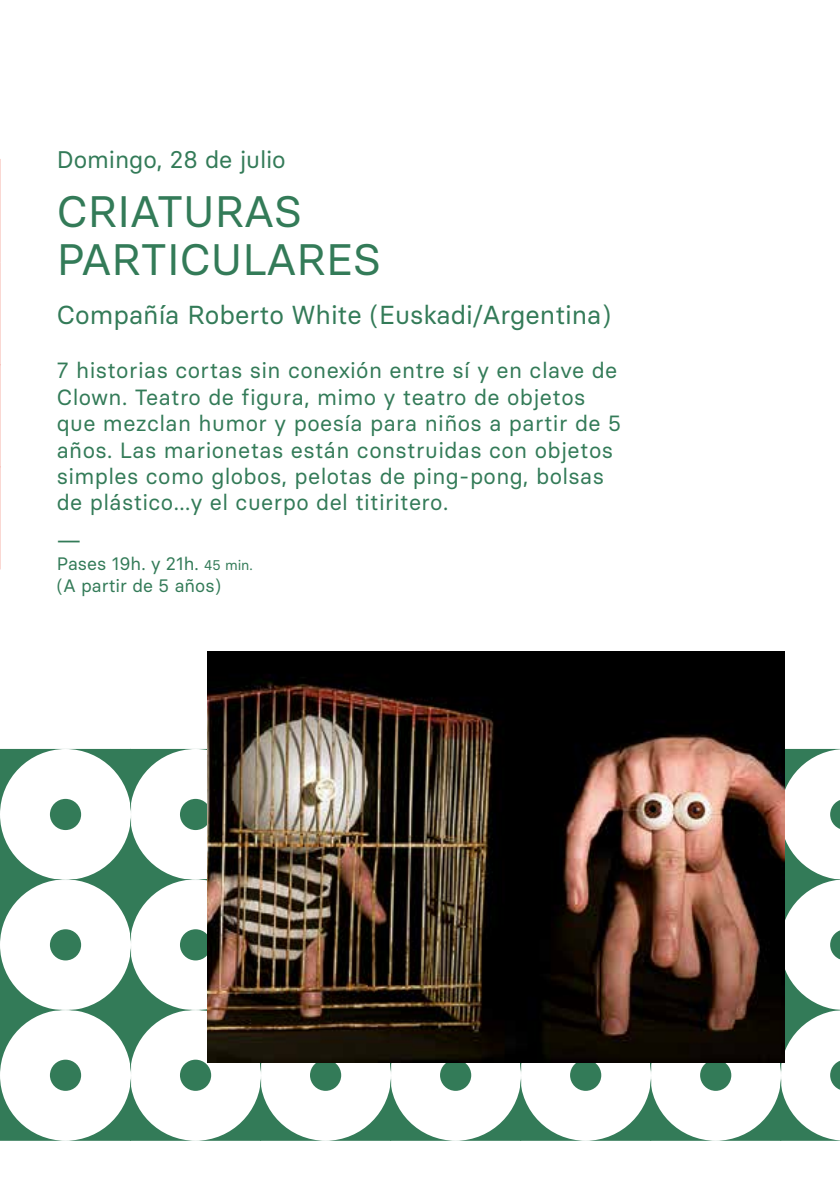
<style>
.page{position:relative;width:840px;height:1191px;background:#fff}
.page>*{position:absolute;margin:0;border:0;box-sizing:border-box;transform-origin:0 0}
.t1{font:44px/48px "Basier Circle";color:#337b58}
.t2{font:26px "Basier Circle";color:#337b58}
.t3{font:24px "Basier Circle";color:#337b58}
.t4{font:22px/26.4px "Basier Circle";letter-spacing:.02em;color:#337b58}
.t5{font:18px/22px "Basier Circle";color:#337b58}
.s1{font-size:14px}
</style>
<div class="page">
<hr style="left:0;top:364px;width:1px;height:103px;background:#ee7566">
<hr style="left:0;top:466px;width:1px;height:103px;background:#ee7566">
<hr style="left:0;top:262px;width:1px;height:103px;background:#ee7566">
<hr style="left:0;top:159px;width:1px;height:103px;background:#ee7566">
<svg style="left:0;top:749px;width:839px;height:391px"></svg>
<img style="left:207px;top:651px;width:576px;height:411px">
<p class="t3" style="left:57px;top:144px;width:230px">Domingo, 28 de julio</p>
<h1 class="t1" style="left:57px;top:187px;width:325px">CRIATURAS<br>PARTICULARES</h1>
<p class="t2" style="left:57px;top:298px;width:555px">Compañía Roberto White (Euskadi/Argentina)</p>
<p class="t4" style="left:57px;top:357px;width:565px">7 historias cortas sin conexión entre sí y en clave de Clown. Teatro de figura, mimo y teatro de objetos que mezclan humor y poesía para niños a partir de 5 años. Las marionetas están construidas con objetos simples como globos, pelotas de ping-pong, bolsas de plástico...y el cuerpo del titiritero.</p>
<p class="t4" style="left:57px;top:527px;width:26px">—</p>
<p class="t5" style="left:57px;top:553px;width:197px">Pases 19h. y 21h. <span class="s1">45 min. </span>(A partir de 5 años)</p>
</div>
